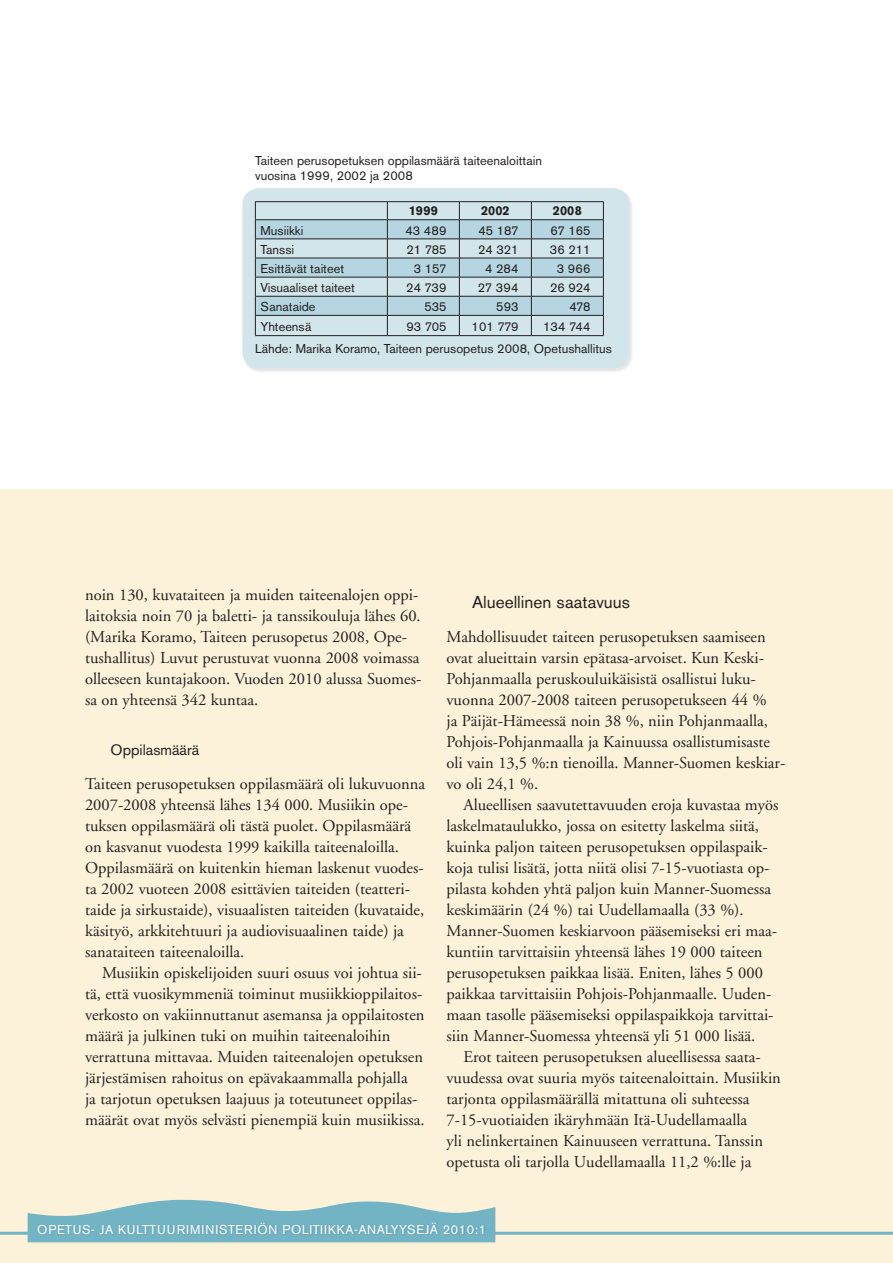
<style>
.page{position:relative;width:893px;height:1263px;background:#fff}
.page>*{position:absolute;margin:0;border:0;box-sizing:border-box;transform-origin:0 0}
.t1{font:17.25px "Akzidenz Grotesk BE";color:#231f20}
.t2{font:16.5px/21px "Adobe Garamond";color:#231f20}
.t3{font:15px "Akzidenz Grotesk BE";color:#231f20}
.t4{font:12.75px/15px "Akzidenz Grotesk BE";color:#231f20}
.t5{font:12.75px "Akzidenz Grotesk BE";letter-spacing:.06em;color:#fff}
.t6{font:700 12.75px "Akzidenz Grotesk BE";color:#231f20}
</style>
<div class="page">
<div style="left:0;top:489px;width:893px;height:774px;background:#fbf2d9"></div>
<hr style="left:0;top:1232px;width:893px;height:3px;background:#72b4c4">
<svg style="left:28px;top:1200px;width:467px;height:42px"></svg>
<div style="left:37px;top:1222px;width:449px;height:15px;background:#6fafbf"></div>
<div style="left:242px;top:188px;width:391px;height:184px;background:#231f20;opacity:.12"></div>
<div style="left:242px;top:188px;width:387px;height:181px;background:#d1e5eb;border-radius:17px"></div>
<hr style="left:255px;top:201px;width:132px;height:1px;background:#231f20">
<hr style="left:387px;top:201px;width:72px;height:1px;background:#231f20">
<hr style="left:459px;top:201px;width:72px;height:1px;background:#231f20">
<hr style="left:531px;top:201px;width:73px;height:1px;background:#231f20">
<hr style="left:255px;top:335px;width:132px;height:1px;background:#231f20">
<hr style="left:387px;top:335px;width:72px;height:1px;background:#231f20">
<hr style="left:459px;top:335px;width:72px;height:1px;background:#231f20">
<hr style="left:531px;top:335px;width:73px;height:1px;background:#231f20">
<svg style="left:255px;top:202px;width:349px;height:133px"></svg>
<hr style="left:531px;top:315px;width:73px;height:1px;background:#231f20">
<p class="t4" style="left:255px;top:154px;width:288px">Taiteen perusopetuksen oppilasmäärä taiteenaloittain vuosina 1999, 2002 ja 2008</p>
<p class="t6" style="left:409px;top:204px;width:31px">1999</p>
<p class="t6" style="left:481px;top:204px;width:30px">2002</p>
<p class="t6" style="left:553px;top:204px;width:30px">2008</p>
<p class="t4" style="left:261px;top:223px;width:44px">Musiikki</p>
<p class="t4" style="left:405px;top:223px;width:43px">43 489</p>
<p class="t4" style="left:479px;top:223px;width:42px">45 187</p>
<p class="t4" style="left:551px;top:223px;width:42px">67 165</p>
<p class="t4" style="left:261px;top:242px;width:35px">Tanssi</p>
<p class="t4" style="left:407px;top:242px;width:42px">21 785</p>
<p class="t4" style="left:478px;top:242px;width:42px">24 321</p>
<p class="t4" style="left:550px;top:242px;width:42px">36 211</p>
<p class="t4" style="left:261px;top:261px;width:85px">Esittävät taiteet</p>
<p class="t4" style="left:414px;top:261px;width:34px">3 157</p>
<p class="t4" style="left:485px;top:261px;width:35px">4 284</p>
<p class="t4" style="left:557px;top:261px;width:35px">3 966</p>
<p class="t4" style="left:261px;top:280px;width:96px">Visuaaliset taiteet</p>
<p class="t4" style="left:406px;top:280px;width:42px">24 739</p>
<p class="t4" style="left:478px;top:280px;width:42px">27 394</p>
<p class="t4" style="left:550px;top:280px;width:42px">26 924</p>
<p class="t4" style="left:261px;top:299px;width:56px">Sanataide</p>
<p class="t4" style="left:424px;top:299px;width:24px">535</p>
<p class="t4" style="left:496px;top:299px;width:24px">593</p>
<p class="t4" style="left:569px;top:299px;width:23px">478</p>
<p class="t4" style="left:261px;top:319px;width:52px">Yhteensä</p>
<p class="t4" style="left:407px;top:319px;width:42px">93 705</p>
<p class="t4" style="left:472px;top:319px;width:49px">101 779</p>
<p class="t4" style="left:255px;top:316px;width:358px;line-height:22px;text-indent:288px">134 744<br>Lähde: Marika Koramo, Taiteen perusopetus 2008, Opetushallitus</p>
<p class="t2" style="left:85px;top:585px;width:338px">noin 130, kuvataiteen ja muiden taiteenalojen oppi&shy;laitoksia noin 70 ja baletti- ja tanssikouluja lähes 60. (Marika Koramo, Taiteen perusopetus 2008, Ope&shy;tushallitus) Luvut perustuvat vuonna 2008 voimassa olleeseen kuntajakoon. Vuoden 2010 alussa Suomes&shy;sa on yhteensä 342 kuntaa.</p>
<p class="t3" style="left:111px;top:740px;width:90px">Oppilasmäärä</p>
<p class="t2" style="left:85px;top:774px;width:342px">Taiteen perusopetuksen oppilasmäärä oli lukuvuonna 2007-2008 yhteensä lähes 134 000. Musiikin ope&shy;tuksen oppilasmäärä oli tästä puolet. Oppilasmäärä on kasvanut vuodesta 1999 kaikilla taiteenaloilla.<br>Oppilasmäärä on kuitenkin hieman laskenut vuodes&shy;ta 2002 vuoteen 2008 esittävien taiteiden (teatteri&shy;taide ja sirkustaide), visuaalisten taiteiden (kuvataide, käsityö, arkkitehtuuri ja audiovisuaalinen taide) ja sanataiteen taiteenaloilla.</p>
<p class="t2" style="left:85px;top:963px;width:341px;text-indent:17px">Musiikin opiskelijoiden suuri osuus voi johtua sii&shy;tä, että vuosikymmeniä toiminut musiikkioppilaitos&shy;verkosto on vakiinnuttanut asemansa ja oppilaitosten määrä ja julkinen tuki on muihin taiteenaloihin verrattuna mittavaa. Muiden taiteenalojen opetuksen järjestämisen rahoitus on epävakaammalla pohjalla<br>ja tarjotun opetuksen laajuus ja toteutuneet oppilas&shy;määrät ovat myös selvästi pienempiä kuin musiikissa.</p>
<p class="t1" style="left:472px;top:591px;width:160px">Alueellinen saatavuus</p>
<p class="t2" style="left:446px;top:627px;width:340px">Mahdollisuudet taiteen perusopetuksen saamiseen ovat alueittain varsin epätasa-arvoiset. Kun Keski-Pohjanmaalla peruskouluikäisistä osallistui luku&shy;vuonna 2007-2008 taiteen perusopetukseen 44 %<br>ja Päijät-Hämeessä noin 38 %, niin Pohjanmaalla, Pohjois-Pohjanmaalla ja Kainuussa osallistumisaste oli vain 13,5 %:n tienoilla. Manner-Suomen keskiar&shy;vo oli 24,1 %.</p>
<p class="t2" style="left:446px;top:795px;width:334px;text-indent:17px">Alueellisen saavutettavuuden eroja kuvastaa myös laskelmataulukko, jossa on esitetty laskelma siitä, kuinka paljon taiteen perusopetuksen oppilaspaik&shy;koja tulisi lisätä, jotta niitä olisi 7-15-vuotiasta op&shy;pilasta kohden yhtä paljon kuin Manner-Suomessa keskimäärin (24 %) tai Uudellamaalla (33 %).<br>Manner-Suomen keskiarvoon pääsemiseksi eri maa&shy;kuntiin tarvittaisiin yhteensä lähes 19 000 taiteen perusopetuksen paikkaa lisää. Eniten, lähes 5 000 paikkaa tarvittaisiin Pohjois-Pohjanmaalle. Uuden&shy;maan tasolle pääsemiseksi oppilaspaikkoja tarvittai&shy;siin Manner-Suomessa yhteensä yli 51 000 lisää.</p>
<p class="t2" style="left:446px;top:1047px;width:336px;text-indent:17px">Erot taiteen perusopetuksen alueellisessa saata&shy;vuudessa ovat suuria myös taiteenaloittain. Musiikin tarjonta oppilasmäärällä mitattuna oli suhteessa 7-15-vuotiaiden ikäryhmään Itä-Uudellamaalla<br>yli nelinkertainen Kainuuseen verrattuna. Tanssin opetusta oli tarjolla Uudellamaalla 11,2 %:lle ja</p>
<p class="t5" style="left:37px;top:1222px;width:450px">Opetus- ja kulttuuriministeriön po litiikka-analyysejä 2010:1</p>
</div>
